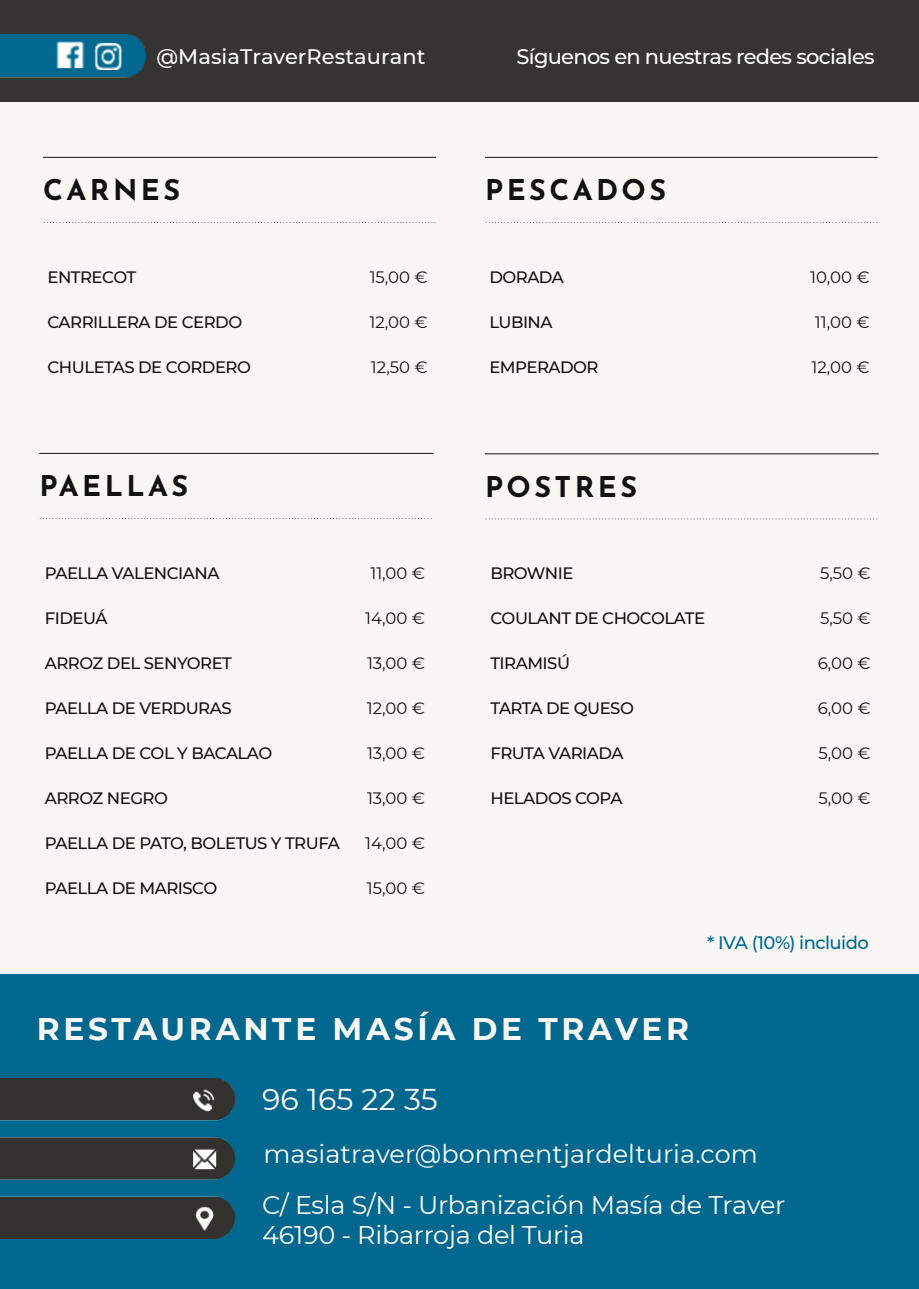
<style>
.page{position:relative;width:919px;height:1289px;background:#fff}
.page>*{position:absolute;margin:0;border:0;box-sizing:border-box;transform-origin:0 0}
.t1{font:700 31.2px "Montserrat";letter-spacing:.12em;color:#f9f7f4}
.t2{font:30px "Montserrat";letter-spacing:.005em;color:#fff}
.t3{font:700 28.65px "Josefin Sans";letter-spacing:.12em;color:#111}
.t4{font:25.5px/51px "Montserrat";letter-spacing:-.01em;color:#fff}
.t5{font:500 21px "Montserrat";letter-spacing:-.035em;color:#fff}
.t6{font:500 21px "Montserrat";letter-spacing:.005em;color:#fff}
.t7{font:500 18px "Montserrat";letter-spacing:-.03em;color:#00688f}
.t8{font:500 16.5px "Montserrat";letter-spacing:-.03em;color:#111}
.t9{font:16.5px "Montserrat";color:#111}
</style>
<div class="page">
<div style="left:0;top:0;width:918px;height:1288px;background:#f9f7f4"></div>
<hr style="left:43px;top:157px;width:393px;height:1px;background:#111">
<svg style="left:44px;top:222px;width:392px;height:1px"></svg>
<hr style="left:485px;top:157px;width:392px;height:1px;background:#111">
<svg style="left:486px;top:222px;width:391px;height:1px"></svg>
<div style="left:0;top:974px;width:918px;height:314px;background:#00688f"></div>
<hr style="left:39px;top:453px;width:394px;height:1px;background:#111">
<svg style="left:40px;top:518px;width:392px;height:1px"></svg>
<div style="left:0;top:0;width:918px;height:102px;background:#353432"></div>
<img style="left:0;top:35px;width:145px;height:43px">
<svg style="left:77px;top:42px;width:50px;height:31px"></svg>
<img style="left:48px;top:42px;width:73px;height:27px">
<hr style="left:485px;top:453px;width:393px;height:1px;background:#111">
<svg style="left:486px;top:518px;width:392px;height:1px"></svg>
<img style="left:0;top:1078px;width:235px;height:160px">
<p class="t6" style="left:156px;top:42px;width:271px">@MasiaTraverRestaurant</p>
<p class="t5" style="left:516px;top:42px;width:359px">Síguenos en nuestras redes sociales</p>
<h3 class="t3" style="left:43px;top:165px;width:138px">CARNES</h3>
<h3 class="t3" style="left:485px;top:165px;width:182px">PESCADOS</h3>
<p class="t8" style="left:47px;top:265px;width:90px">ENTRECOT</p>
<p class="t8" style="left:47px;top:310px;width:196px">CARRILLERA DE CERDO</p>
<p class="t8" style="left:47px;top:355px;width:205px">CHULETAS DE CORDERO</p>
<p class="t9" style="left:369px;top:265px;width:60px">15,00 €</p>
<p class="t9" style="left:369px;top:310px;width:60px">12,00 €</p>
<p class="t9" style="left:371px;top:355px;width:58px">12,50 €</p>
<p class="t8" style="left:489px;top:265px;width:76px">DORADA</p>
<p class="t8" style="left:489px;top:310px;width:65px">LUBINA</p>
<p class="t8" style="left:489px;top:355px;width:111px">EMPERADOR</p>
<p class="t9" style="left:810px;top:265px;width:61px">10,00 €</p>
<p class="t9" style="left:814px;top:310px;width:56px">11,00 €</p>
<p class="t9" style="left:811px;top:355px;width:60px">12,00 €</p>
<h3 class="t3" style="left:39px;top:461px;width:150px">PAELLAS</h3>
<h3 class="t3" style="left:485px;top:461px;width:153px">POSTRES</h3>
<p class="t8" style="left:45px;top:561px;width:176px">PAELLA VALENCIANA</p>
<p class="t8" style="left:45px;top:606px;width:64px">FIDEUÁ</p>
<p class="t8" style="left:45px;top:651px;width:189px">ARROZ DEL SENYORET</p>
<p class="t8" style="left:45px;top:696px;width:188px">PAELLA DE VERDURAS</p>
<p class="t8" style="left:45px;top:741px;width:229px">PAELLA DE COL Y BACALAO</p>
<p class="t8" style="left:45px;top:786px;width:125px">ARROZ NEGRO</p>
<p class="t8" style="left:45px;top:831px;width:296px">PAELLA DE PATO, BOLETUS Y TRUFA</p>
<p class="t8" style="left:45px;top:876px;width:174px">PAELLA DE MARISCO</p>
<p class="t9" style="left:370px;top:561px;width:56px">11,00 €</p>
<p class="t9" style="left:365px;top:606px;width:61px">14,00 €</p>
<p class="t9" style="left:367px;top:651px;width:59px">13,00 €</p>
<p class="t9" style="left:367px;top:696px;width:60px">12,00 €</p>
<p class="t9" style="left:367px;top:741px;width:59px">13,00 €</p>
<p class="t9" style="left:367px;top:786px;width:59px">13,00 €</p>
<p class="t9" style="left:365px;top:831px;width:61px">14,00 €</p>
<p class="t9" style="left:367px;top:876px;width:60px">15,00 €</p>
<p class="t8" style="left:490px;top:561px;width:84px">BROWNIE</p>
<p class="t8" style="left:490px;top:606px;width:216px">COULANT DE CHOCOLATE</p>
<p class="t8" style="left:490px;top:651px;width:81px">TIRAMISÚ</p>
<p class="t8" style="left:490px;top:696px;width:145px">TARTA DE QUESO</p>
<p class="t8" style="left:490px;top:741px;width:134px">FRUTA VARIADA</p>
<p class="t8" style="left:490px;top:786px;width:133px">HELADOS COPA</p>
<p class="t9" style="left:820px;top:562px;width:52px">5,50 €</p>
<p class="t9" style="left:820px;top:607px;width:52px">5,50 €</p>
<p class="t9" style="left:817px;top:652px;width:54px">6,00 €</p>
<p class="t9" style="left:817px;top:697px;width:54px">6,00 €</p>
<p class="t9" style="left:818px;top:742px;width:54px">5,00 €</p>
<p class="t9" style="left:818px;top:787px;width:54px">5,00 €</p>
<p class="t7" style="left:707px;top:930px;width:163px">* IVA (10%) incluido</p>
<h1 class="t1" style="left:37px;top:1006px;width:653px">RESTAURANTE MASÍA DE TRAVER</h1>
<h2 class="t2" style="left:262px;top:1078px;width:177px">96 165 22 35</h2>
<h3 class="t4" style="left:262px;top:1127px;width:524px">masiatraver@bonmentjardelturia.com<br>C/ Esla S/N - Urbanización Masía de Traver</h3>
<h3 class="t4" style="left:262px;top:1208px;width:324px">46190 - Ribarroja del Turia</h3>
</div>
